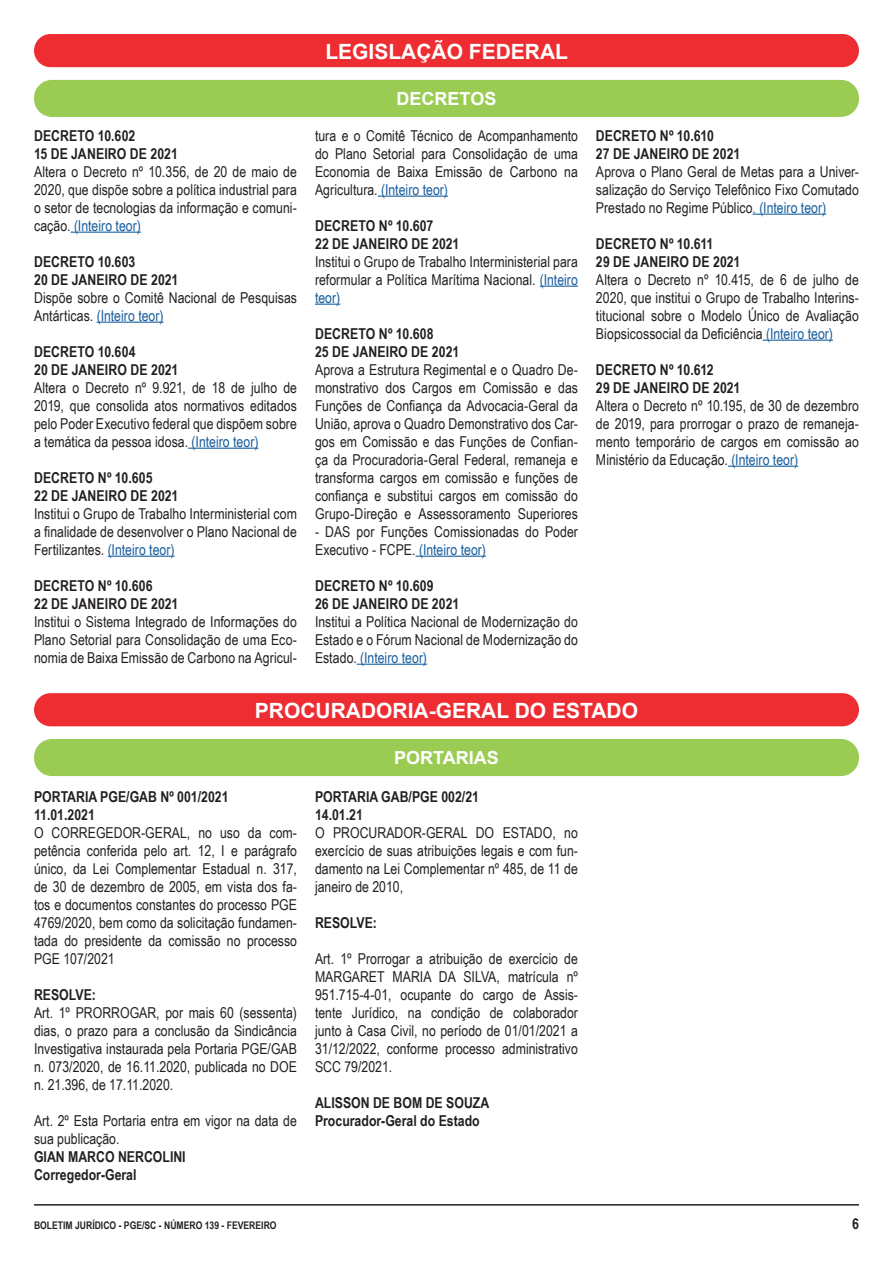
<style>
.page{position:relative;width:893px;height:1263px;background:#fff}
.page>*{position:absolute;margin:0;border:0;box-sizing:border-box;transform-origin:0 0}
.t1{font:700 21px "Arial";color:#fff}
.t2{font:700 18px "Arial";color:#fff}
.t3{font:15px/18px "Arial Narrow";color:#231f20;text-align:justify}
.t4{font:700 15px/18px "Arial Narrow";color:#231f20}
.t5{font:700 10.5px "Arial Narrow";color:#231f20}
.s1{color:#175d9e}
</style>
<div class="page">
<hr style="left:34px;top:1204px;width:825px;height:1px;background:#231f20">
<hr style="left:71px;top:232px;width:70px;height:1px;background:#175d9e">
<hr style="left:97px;top:322px;width:67px;height:1px;background:#175d9e">
<hr style="left:188px;top:448px;width:70px;height:1px;background:#175d9e">
<hr style="left:108px;top:556px;width:67px;height:1px;background:#175d9e">
<hr style="left:378px;top:196px;width:70px;height:1px;background:#175d9e">
<hr style="left:540px;top:286px;width:38px;height:1px;background:#175d9e">
<svg style="left:315px;top:304px;width:25px;height:1px"></svg>
<hr style="left:416px;top:556px;width:70px;height:1px;background:#175d9e">
<hr style="left:357px;top:664px;width:70px;height:1px;background:#175d9e">
<hr style="left:752px;top:214px;width:74px;height:1px;background:#175d9e">
<hr style="left:763px;top:340px;width:70px;height:1px;background:#175d9e">
<hr style="left:728px;top:466px;width:70px;height:1px;background:#175d9e">
<div style="left:34px;top:34px;width:825px;height:33px;background:#ee2d32;border-radius:17px"></div>
<div style="left:34px;top:80px;width:825px;height:37px;background:#9acc53;border-radius:18px"></div>
<div style="left:34px;top:693px;width:825px;height:33px;background:#ee2d32;border-radius:17px"></div>
<div style="left:34px;top:739px;width:825px;height:37px;background:#9acc53;border-radius:18px"></div>
<p class="t4" style="left:34px;top:126px;width:103px">DECRETO 10.602</p>
<p class="t4" style="left:34px;top:144px;width:145px">15 DE JANEIRO DE 2021</p>
<p class="t3" style="left:34px;top:162px;width:264px">Altera o Decreto nº 10.356, de 20 de maio de 2020, que dispõe sobre a política industrial para o setor de tecnologias da informação e comuni&shy;cação. <span class="s1">(Inteiro teor)</span></p>
<p class="t4" style="left:34px;top:252px;width:103px">DECRETO 10.603</p>
<p class="t4" style="left:34px;top:270px;width:146px">20 DE JANEIRO DE 2021</p>
<p class="t3" style="left:34px;top:288px;width:264px">Dispõe sobre o Comitê Nacional de Pesquisas<br>Antárticas. <span class="s1">(Inteiro teor)</span></p>
<p class="t4" style="left:34px;top:342px;width:103px">DECRETO 10.604</p>
<p class="t4" style="left:34px;top:360px;width:146px">20 DE JANEIRO DE 2021</p>
<p class="t3" style="left:34px;top:378px;width:265px">Altera o Decreto nº 9.921, de 18 de julho de 2019, que consolida atos normativos editados pelo Poder Executivo federal que dispõem sobre a temática da pessoa idosa. <span class="s1">(Inteiro teor)</span></p>
<p class="t4" style="left:34px;top:468px;width:120px">DECRETO Nº 10.605</p>
<p class="t4" style="left:34px;top:486px;width:146px">22 DE JANEIRO DE 2021</p>
<p class="t3" style="left:34px;top:504px;width:264px">Institui o Grupo de Trabalho Interministerial com a finalidade de desenvolver o Plano Nacional de Fertilizantes. <span class="s1">(Inteiro teor)</span></p>
<p class="t4" style="left:34px;top:576px;width:120px">DECRETO Nº 10.606</p>
<p class="t4" style="left:34px;top:594px;width:146px">22 DE JANEIRO DE 2021</p>
<p class="t3" style="left:34px;top:612px;width:264px">Institui o Sistema Integrado de Informações do Plano Setorial para Consolidação de uma Eco&shy;nomia de Baixa Emissão de Carbono na Agricul-</p>
<p class="t1" style="left:325px;top:37px;width:244px">LEGISLAÇÃO FEDERAL</p>
<p class="t2" style="left:397px;top:86px;width:101px">DECRETOS</p>
<p class="t3" style="left:315px;top:126px;width:264px">tura e o Comitê Técnico de Acompanhamento do Plano Setorial para Consolidação de uma Economia de Baixa Emissão de Carbono na Agricultura. <span class="s1">(Inteiro teor)</span></p>
<p class="t4" style="left:315px;top:216px;width:120px">DECRETO Nº 10.607</p>
<p class="t4" style="left:315px;top:234px;width:146px">22 DE JANEIRO DE 2021</p>
<p class="t3" style="left:315px;top:252px;width:264px">Institui o Grupo de Trabalho Interministerial para reformular a Política Marítima Nacional. <span class="s1">(Inteiro teor)</span></p>
<p class="t4" style="left:315px;top:324px;width:120px">DECRETO Nº 10.608</p>
<p class="t4" style="left:315px;top:342px;width:146px">25 DE JANEIRO DE 2021</p>
<p class="t3" style="left:315px;top:360px;width:264px">Aprova a Estrutura Regimental e o Quadro De&shy;monstrativo dos Cargos em Comissão e das Funções de Confiança da Advocacia-Geral da União, aprova o Quadro Demonstrativo dos Car&shy;gos em Comissão e das Funções de Confian&shy;ça da Procuradoria-Geral Federal, remaneja e transforma cargos em comissão e funções de confiança e substitui cargos em comissão do Grupo-Direção e Assessoramento Superiores</p>
<p class="t3" style="left:315px;top:522px;width:264px">- DAS por Funções Comissionadas do Poder<br>Executivo - FCPE. <span class="s1">(Inteiro teor)</span></p>
<p class="t4" style="left:315px;top:576px;width:120px">DECRETO Nº 10.609</p>
<p class="t4" style="left:315px;top:594px;width:146px">26 DE JANEIRO DE 2021</p>
<p class="t3" style="left:315px;top:612px;width:264px">Institui a Política Nacional de Modernização do Estado e o Fórum Nacional de Modernização do Estado. <span class="s1">(Inteiro teor)</span></p>
<p class="t4" style="left:596px;top:126px;width:119px">DECRETO Nº 10.610</p>
<p class="t4" style="left:596px;top:144px;width:146px">27 DE JANEIRO DE 2021</p>
<p class="t3" style="left:596px;top:162px;width:264px">Aprova o Plano Geral de Metas para a Univer&shy;salização do Serviço Telefônico Fixo Comutado Prestado no Regime Público<span class="s1">. (Inteiro teor)</span></p>
<p class="t4" style="left:596px;top:234px;width:119px">DECRETO Nº 10.611</p>
<p class="t4" style="left:596px;top:252px;width:146px">29 DE JANEIRO DE 2021</p>
<p class="t3" style="left:596px;top:270px;width:265px">Altera o Decreto nº 10.415, de 6 de julho de 2020, que institui o Grupo de Trabalho Interins&shy;titucional sobre o Modelo Único de Avaliação Biopsicossocial da Deficiência <span class="s1">(Inteiro teor)</span></p>
<p class="t4" style="left:596px;top:360px;width:119px">DECRETO Nº 10.612</p>
<p class="t4" style="left:596px;top:378px;width:146px">29 DE JANEIRO DE 2021</p>
<p class="t3" style="left:596px;top:396px;width:264px">Altera o Decreto nº 10.195, de 30 de dezembro de 2019, para prorrogar o prazo de remaneja&shy;mento temporário de cargos em comissão ao Ministério da Educação. <span class="s1">(Inteiro teor)</span></p>
<p class="t1" style="left:255px;top:696px;width:385px">PROCURADORIA-GERAL DO ESTADO</p>
<p class="t2" style="left:394px;top:745px;width:106px">PORTARIAS</p>
<p class="t4" style="left:34px;top:787px;width:196px">PORTARIA PGE/GAB Nº 001/2021<br>11.01.2021</p>
<p class="t3" style="left:34px;top:823px;width:264px">O CORREGEDOR-GERAL, no uso da com&shy;petência conferida pelo art. 12, I e parágrafo único, da Lei Complementar Estadual n. 317, de 30 de dezembro de 2005, em vista dos fa&shy;tos e documentos constantes do processo PGE 4769/2020, bem como da solicitação fundamen&shy;tada do presidente da comissão no processo PGE 107/2021</p>
<p class="t4" style="left:34px;top:985px;width:63px">RESOLVE:</p>
<p class="t3" style="left:34px;top:1003px;width:264px">Art. 1º PRORROGAR, por mais 60 (sessenta) dias, o prazo para a conclusão da Sindicância Investigativa instaurada pela Portaria PGE/GAB n. 073/2020, de 16.11.2020, publicada no DOE n. 21.396, de 17.11.2020.</p>
<p class="t3" style="left:34px;top:1111px;width:264px">Art. 2º Esta Portaria entra em vigor na data de sua publicação.</p>
<p class="t4" style="left:34px;top:1147px;width:153px">GIAN MARCO NERCOLINI</p>
<p class="t4" style="left:34px;top:1165px;width:104px">Corregedor-Geral</p>
<p class="t4" style="left:315px;top:787px;width:166px">PORTARIA GAB/PGE 002/21</p>
<p class="t4" style="left:315px;top:805px;width:49px">14.01.21</p>
<p class="t3" style="left:315px;top:823px;width:264px">O PROCURADOR-GERAL DO ESTADO, no exercício de suas atribuições legais e com fun&shy;damento na Lei Complementar nº 485, de 11 de janeiro de 2010,</p>
<p class="t4" style="left:315px;top:913px;width:63px">RESOLVE:</p>
<p class="t3" style="left:315px;top:949px;width:264px">Art. 1º Prorrogar a atribuição de exercício de MARGARET MARIA DA SILVA, matrícula nº 951.715-4-01, ocupante do cargo de Assis&shy;tente Jurídico, na condição de colaborador junto à Casa Civil, no período de 01/01/2021 a 31/12/2022, conforme processo administrativo SCC 79/2021.</p>
<p class="t4" style="left:315px;top:1093px;width:176px">ALISSON DE BOM DE SOUZA</p>
<p class="t4" style="left:315px;top:1111px;width:166px">Procurador-Geral do Estado</p>
<p class="t5" style="left:34px;top:1217px;width:244px">BOLETIM JURÍDICO - PGE/SC - NÚMERO 139 - FEVEREIRO</p>
<p class="t4" style="left:852px;top:1214px;width:8px">6</p>
</div>
